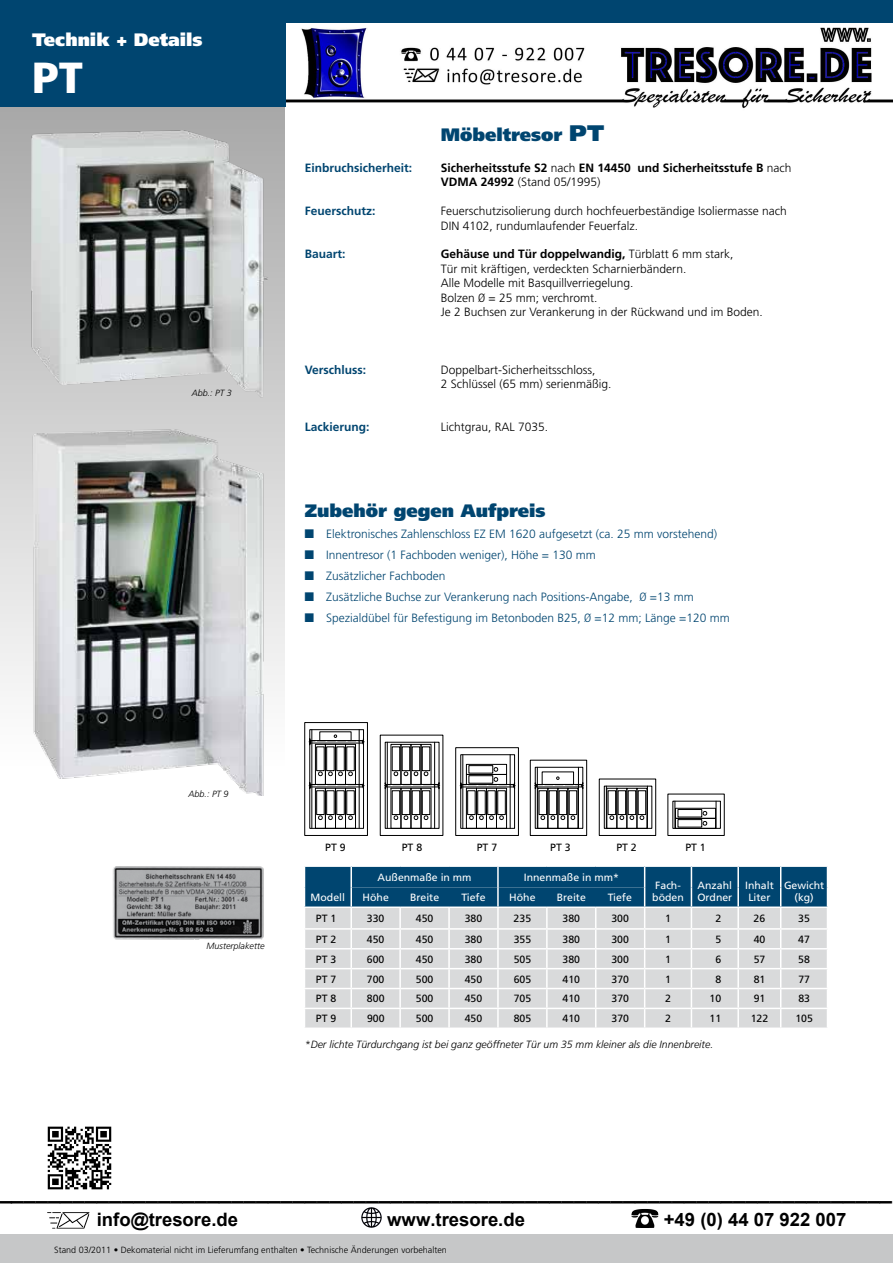
<style>
.page{position:relative;width:893px;height:1263px;background:#fff}
.page>*{position:absolute;margin:0;border:0;box-sizing:border-box;transform-origin:0 0}
.t1{font:900 43.5px "Frutiger";color:#fff}
.t2{font:700 22.05px "Arial";color:#000}
.t3{font:700 18.45px "Arial";color:#000}
.t4{font:900 18px "Frutiger";color:#004570}
.t5{font:900 18px "Frutiger";color:#fff}
.t6{font:300 12px/14.4px "Frutiger";color:#000}
.t7{font:300 12px/21px "Frutiger";color:#004570}
.t8{font:700 12px/14.4px "Frutiger";color:#000}
.t9{font:700 12px "Frutiger";color:#004570}
.t10{font:10.5px "Frutiger";color:#000}
.t11{font:10.5px/12.6px "Frutiger";color:#fff}
.t12{font:italic 300 10.5px "Frutiger";color:#000}
.t13{font:300 9px "Frutiger";color:#000}
.t14{font:italic 300 9px "Frutiger";color:#000}
.s1{font-size:22.5px}
.s2{font-weight:300}
.s3{font-weight:700}
.s4{font-stretch:condensed}
</style>
<div class="page">
<div style="left:0;top:95px;width:285px;height:703px;background:linear-gradient(to bottom,#a6a6a6,#fff)"></div>
<div style="left:0;top:0;width:893px;height:106px;background:#004570"></div>
<div style="left:0;top:1234px;width:893px;height:29px;background:#c6c7c8"></div>
<img style="left:22px;top:419px;width:250px;height:377px">
<img style="left:24px;top:122px;width:259px;height:291px">
<svg style="left:304px;top:866px;width:524px;height:161px;background:#a8b9c4"></svg>
<img style="left:113px;top:866px;width:151px;height:74px">
<svg style="left:304px;top:722px;width:421px;height:114px"></svg>
<img style="left:47px;top:1212px;width:43px;height:17px">
<img style="left:631px;top:1209px;width:28px;height:19px">
<img style="left:361px;top:1207px;width:20px;height:21px">
<img style="left:286px;top:23px;width:607px;height:86px">
<img style="left:47px;top:1126px;width:65px;height:64px">
<h3 class="t5" style="left:32px;top:29px;width:172px">Technik + Details</h3>
<h1 class="t1" style="left:32px;top:51px;width:52px">PT</h1>
<p class="t14" style="left:192px;top:388px;width:42px">Abb.: PT 3</p>
<h3 class="t4" style="left:441px;top:124px;width:165px">Möbeltresor <span class="s1">PT</span></h3>
<p class="t9" style="left:305px;top:161px;width:109px">Einbruchsicherheit:</p>
<p class="t8" style="left:441px;top:161px;width:352px">Sicherheitsstufe S2 <span class="s2">nach</span> EN 14450 und Sicherheitsstufe B <span class="s2">nach<br></span>VDMA 24992 <span class="s2">(Stand 05/1995)</span></p>
<p class="t9" style="left:305px;top:204px;width:72px">Feuerschutz:</p>
<p class="t6" style="left:441px;top:204px;width:347px">Feuerschutzisolierung durch hochfeuerbeständige Isoliermasse nach<br>DIN 4102, rundumlaufender Feuerfalz.</p>
<p class="t9" style="left:305px;top:247px;width:42px">Bauart:</p>
<p class="t6" style="left:441px;top:247px;width:324px"><span class="s3">Gehäuse und Tür doppelwandig,</span> Türblatt 6 mm stark,<br>Tür mit kräftigen, verdeckten Scharnierbändern.<br>Alle Modelle mit Basquillverriegelung.<br>Bolzen <span class="s4">Ø</span> = 25 mm; verchromt.<br>Je 2 Buchsen zur Verankerung in der Rückwand und im Boden.</p>
<p class="t9" style="left:305px;top:362px;width:63px">Verschluss:</p>
<p class="t6" style="left:441px;top:362px;width:172px">Doppelbart-Sicherheitsschloss,<br>2 Schlüssel (65 mm) serienmäßig.</p>
<p class="t9" style="left:305px;top:420px;width:66px">Lackierung:</p>
<p class="t6" style="left:441px;top:420px;width:109px">Lichtgrau, RAL 7035.</p>
<h3 class="t4" style="left:305px;top:499px;width:242px">Zubehör gegen Aufpreis</h3>
<p class="t7" style="left:326px;top:523px;width:405px">Elektronisches Zahlenschloss EZ EM 1620 aufgesetzt (ca. 25 mm vorstehend)<br>Innentresor (1 Fachboden weniger), Höhe = 130 mm<br>Zusätzlicher Fachboden<br>Zusätzliche Buchse zur Verankerung nach Positions-Angabe, <span class="s4">Ø</span> =13 mm Spezialdübel für Befestigung im Betonboden B25, <span class="s4">Ø</span> =12 mm; Länge =120 mm</p>
<p class="t14" style="left:189px;top:789px;width:42px">Abb.: PT 9</p>
<p class="t14" style="left:207px;top:941px;width:59px">Musterplakette</p>
<p class="t10" style="left:325px;top:841px;width:22px">PT 9</p>
<p class="t10" style="left:402px;top:841px;width:22px">PT 8</p>
<p class="t10" style="left:477px;top:841px;width:22px">PT 7</p>
<p class="t10" style="left:550px;top:841px;width:22px">PT 3</p>
<p class="t10" style="left:616px;top:841px;width:22px">PT 2</p>
<p class="t10" style="left:685px;top:841px;width:22px">PT 1</p>
<p class="t11" style="left:311px;top:891px;width:36px">Modell</p>
<p class="t11" style="left:378px;top:871px;width:95px">Außenmaße in mm</p>
<p class="t11" style="left:524px;top:871px;width:97px">Innenmaße in mm*</p>
<p class="t11" style="left:652px;top:879px;width:33px">Fach&shy;böden</p>
<p class="t11" style="left:697px;top:879px;width:37px">Anzahl<br>Ordner</p>
<p class="t11" style="left:745px;top:879px;width:30px;text-align:center">Inhalt<br>Liter</p>
<p class="t11" style="left:784px;top:879px;width:42px">Gewicht</p>
<p class="t11" style="left:363px;top:891px;width:28px">Höhe</p>
<p class="t11" style="left:410px;top:891px;width:31px">Breite</p>
<p class="t11" style="left:461px;top:891px;width:26px">Tiefe</p>
<p class="t11" style="left:509px;top:891px;width:28px">Höhe</p>
<p class="t11" style="left:557px;top:891px;width:31px">Breite</p>
<p class="t11" style="left:608px;top:891px;width:26px">Tiefe</p>
<p class="t11" style="left:794px;top:891px;width:21px">(kg)</p>
<p class="t10" style="left:316px;top:912px;width:22px">PT 1</p>
<p class="t10" style="left:367px;top:912px;width:19px">330</p>
<p class="t10" style="left:416px;top:912px;width:19px">450</p>
<p class="t10" style="left:465px;top:912px;width:19px">380</p>
<p class="t10" style="left:514px;top:912px;width:19px">235</p>
<p class="t10" style="left:563px;top:912px;width:19px">380</p>
<p class="t10" style="left:611px;top:912px;width:19px">300</p>
<p class="t10" style="left:665px;top:912px;width:7px">1</p>
<p class="t10" style="left:715px;top:912px;width:7px">2</p>
<p class="t10" style="left:754px;top:912px;width:13px">26</p>
<p class="t10" style="left:798px;top:912px;width:13px">35</p>
<p class="t10" style="left:316px;top:933px;width:22px">PT 2</p>
<p class="t10" style="left:367px;top:933px;width:19px">450</p>
<p class="t10" style="left:416px;top:933px;width:19px">450</p>
<p class="t10" style="left:465px;top:933px;width:19px">380</p>
<p class="t10" style="left:514px;top:933px;width:19px">355</p>
<p class="t10" style="left:563px;top:933px;width:19px">380</p>
<p class="t10" style="left:611px;top:933px;width:19px">300</p>
<p class="t10" style="left:665px;top:933px;width:7px">1</p>
<p class="t10" style="left:715px;top:933px;width:7px">5</p>
<p class="t10" style="left:754px;top:933px;width:13px">40</p>
<p class="t10" style="left:798px;top:933px;width:13px">47</p>
<p class="t10" style="left:316px;top:953px;width:22px">PT 3</p>
<p class="t10" style="left:367px;top:953px;width:19px">600</p>
<p class="t10" style="left:416px;top:953px;width:19px">450</p>
<p class="t10" style="left:465px;top:953px;width:19px">380</p>
<p class="t10" style="left:514px;top:953px;width:19px">505</p>
<p class="t10" style="left:563px;top:953px;width:19px">380</p>
<p class="t10" style="left:611px;top:953px;width:19px">300</p>
<p class="t10" style="left:665px;top:953px;width:7px">1</p>
<p class="t10" style="left:715px;top:953px;width:7px">6</p>
<p class="t10" style="left:754px;top:953px;width:13px">57</p>
<p class="t10" style="left:798px;top:953px;width:13px">58</p>
<p class="t10" style="left:316px;top:973px;width:22px">PT 7</p>
<p class="t10" style="left:367px;top:973px;width:19px">700</p>
<p class="t10" style="left:416px;top:973px;width:19px">500</p>
<p class="t10" style="left:465px;top:973px;width:19px">450</p>
<p class="t10" style="left:514px;top:973px;width:19px">605</p>
<p class="t10" style="left:563px;top:973px;width:19px">410</p>
<p class="t10" style="left:611px;top:973px;width:19px">370</p>
<p class="t10" style="left:665px;top:973px;width:7px">1</p>
<p class="t10" style="left:715px;top:973px;width:7px">8</p>
<p class="t10" style="left:754px;top:973px;width:13px">81</p>
<p class="t10" style="left:798px;top:973px;width:13px">77</p>
<p class="t10" style="left:316px;top:992px;width:22px">PT 8</p>
<p class="t10" style="left:367px;top:992px;width:19px">800</p>
<p class="t10" style="left:416px;top:992px;width:19px">500</p>
<p class="t10" style="left:465px;top:992px;width:19px">450</p>
<p class="t10" style="left:514px;top:992px;width:19px">705</p>
<p class="t10" style="left:563px;top:992px;width:19px">410</p>
<p class="t10" style="left:611px;top:992px;width:19px">370</p>
<p class="t10" style="left:665px;top:992px;width:7px">2</p>
<p class="t10" style="left:710px;top:992px;width:13px">10</p>
<p class="t10" style="left:754px;top:992px;width:13px">91</p>
<p class="t10" style="left:798px;top:992px;width:13px">83</p>
<p class="t10" style="left:316px;top:1012px;width:22px">PT 9</p>
<p class="t10" style="left:367px;top:1012px;width:19px">900</p>
<p class="t10" style="left:416px;top:1012px;width:19px">500</p>
<p class="t10" style="left:465px;top:1012px;width:19px">450</p>
<p class="t10" style="left:514px;top:1012px;width:19px">805</p>
<p class="t10" style="left:563px;top:1012px;width:19px">410</p>
<p class="t10" style="left:611px;top:1012px;width:19px">370</p>
<p class="t10" style="left:665px;top:1012px;width:7px">2</p>
<p class="t10" style="left:710px;top:1012px;width:13px">11</p>
<p class="t10" style="left:751px;top:1012px;width:19px">122</p>
<p class="t10" style="left:795px;top:1012px;width:19px">105</p>
<p class="t12" style="left:305px;top:1038px;width:410px">*Der lichte Türdurchgang ist bei ganz geöffneter Tür um 35 mm kleiner als die Innenbreite.</p>
<h2 class="t2" style="left:-1px;top:1177px;width:895px">_________________________________________________________________________</h2>
<h3 class="t3" style="left:97px;top:1207px;width:143px">info@tresore.de</h3>
<h3 class="t3" style="left:387px;top:1207px;width:139px">www.tresore.de</h3>
<h3 class="t3" style="left:664px;top:1207px;width:184px">+49 (0) 44 07 922 007</h3>
<p class="t13" style="left:54px;top:1244px;width:394px">Stand 03/2011 • Dekomaterial nicht im Lieferumfang enthalten • Technische Änderungen vorbehalten</p>
</div>
